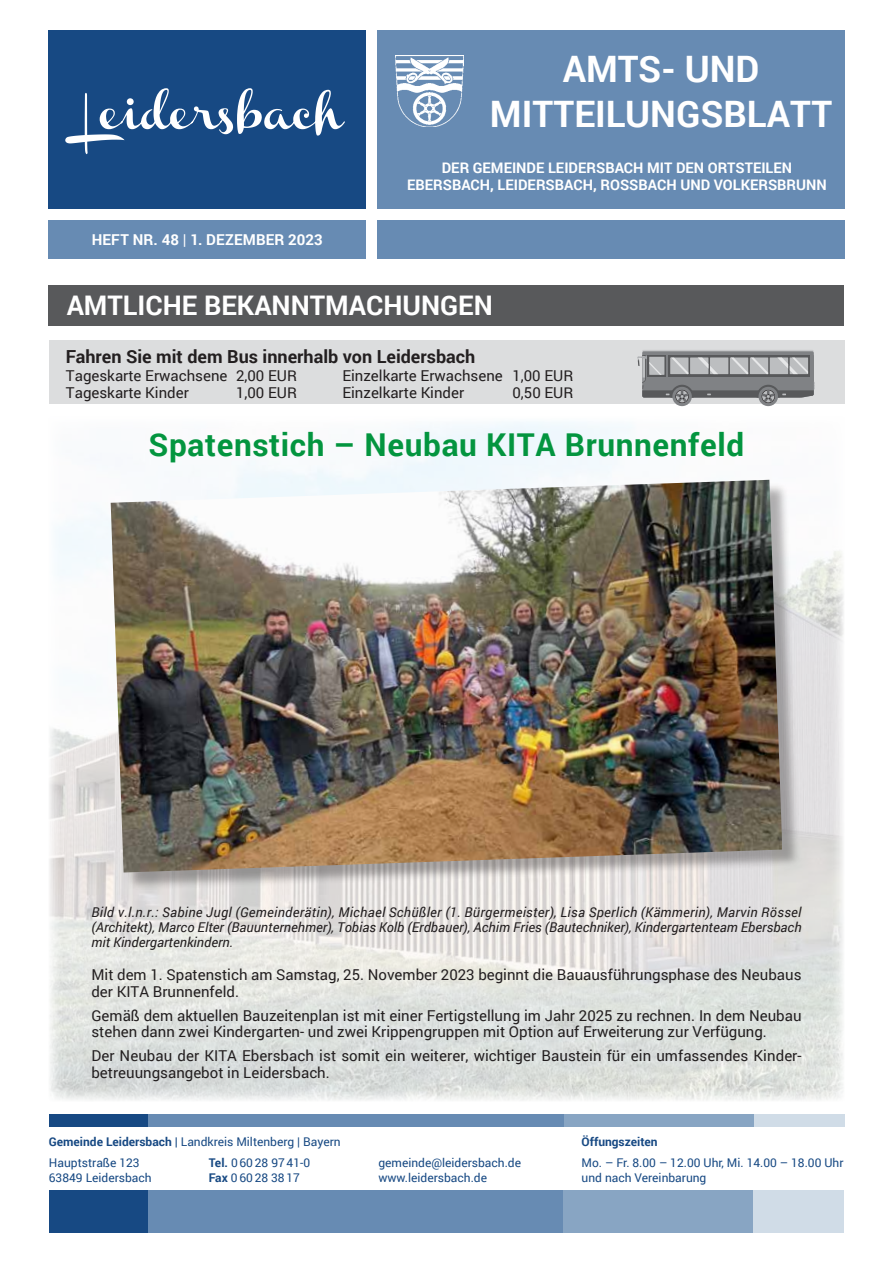
<style>
.page{position:relative;width:893px;height:1263px;background:#fff}
.page>*{position:absolute;margin:0;border:0;box-sizing:border-box;transform-origin:0 0}
.t1{font:700 36.45px/45px "Roboto";color:#fff;text-align:center}
.t2{font:700 31.5px "Roboto";letter-spacing:.02em;color:#03953f}
.t3{font:700 27px "Roboto";color:#fff}
.t4{font:700 18px "Roboto";color:#231f20}
.t5{font:15px/16.5px "Roboto";color:#231f20}
.t6{font:700 15px "Roboto";letter-spacing:.01em;color:#fff}
.t7{font:700 14.55px "Roboto";color:#fff}
.t8{font:italic 13.5px/15px "Roboto";color:#231f20;text-align:justify}
.t9{font:12px/15px "Roboto";color:#174983}
.t10{font:700 12px "Roboto";color:#174983}
.s1{font-weight:400}
.s2{font-weight:700}
</style>
<div class="page">
<img style="left:49px;top:422px;width:795px;height:679px">
<div style="left:48px;top:30px;width:318px;height:178px;background:#174983"></div>
<svg style="left:65px;top:88px;width:280px;height:66px"></svg>
<div style="left:377px;top:30px;width:468px;height:178px;background:#678bb3"></div>
<div style="left:48px;top:220px;width:318px;height:39px;background:#678bb3"></div>
<div style="left:377px;top:220px;width:468px;height:39px;background:#678bb3"></div>
<img style="left:396px;top:55px;width:67px;height:72px">
<div style="left:49px;top:1191px;width:100px;height:42px;background:#174983"></div>
<div style="left:148px;top:1191px;width:98px;height:42px;background:#678bb3"></div>
<div style="left:246px;top:1191px;width:64px;height:42px;background:#678bb3"></div>
<div style="left:310px;top:1191px;width:264px;height:42px;background:#678bb3"></div>
<div style="left:563px;top:1191px;width:197px;height:42px;background:#88a5c3"></div>
<div style="left:753px;top:1191px;width:91px;height:42px;background:#d0dce7"></div>
<div style="left:49px;top:1114px;width:100px;height:13px;background:#174983"></div>
<div style="left:149px;top:1114px;width:98px;height:13px;background:#678bb3"></div>
<div style="left:247px;top:1114px;width:63px;height:13px;background:#678bb3"></div>
<div style="left:310px;top:1114px;width:264px;height:13px;background:#678bb3"></div>
<div style="left:564px;top:1114px;width:196px;height:13px;background:#88a5c3"></div>
<div style="left:754px;top:1114px;width:90px;height:13px;background:#d0dce7"></div>
<div style="left:49px;top:340px;width:795px;height:64px;background:#dcddde"></div>
<svg style="left:672px;top:387px;width:20px;height:19px"></svg>
<svg style="left:758px;top:387px;width:20px;height:19px"></svg>
<svg style="left:637px;top:350px;width:177px;height:52px;background:#929496"></svg>
<div style="left:49px;top:285px;width:795px;height:40px;background:#58595b"></div>
<div style="left:113px;top:483px;width:688px;height:408px;background:#231f20;opacity:.35"></div>
<img style="left:111px;top:480px;width:671px;height:392px">
<p class="t6" style="left:92px;top:229px;width:154px">HEFT NR. 48 <span class="s1">|</span> 1. Dezembe</p>
<p class="t6" style="left:274px;top:229px;width:50px">r 2023</p>
<h1 class="t1" style="left:490px;top:45px;width:344px">AMTS- UND<br>MITTEILUNGSBLATT</h1>
<p class="t7" style="left:442px;top:157px;width:51px">Der Gemeinde</p>
<p class="t7" style="left:548px;top:157px;width:17px">Leide</p>
<p class="t7" style="left:586px;top:157px;width:20px">rsba</p>
<p class="t7" style="left:624px;top:157px;width:33px">ch mit</p>
<p class="t7" style="left:676px;top:157px;width:10px">den</p>
<p class="t7" style="left:708px;top:157px;width:29px">Ortsteilen</p>
<p class="t7" style="left:407px;top:175px;width:46px">Ebersba</p>
<p class="t7" style="left:471px;top:175px;width:44px">ch, Leide</p>
<p class="t7" style="left:536px;top:175px;width:20px">rsba</p>
<p class="t7" style="left:573px;top:175px;width:118px">ch, RoSSbach und</p>
<p class="t7" style="left:714px;top:175px;width:94px">Volkersbrunn</p>
<h3 class="t3" style="left:67px;top:287px;width:428px">AMTLICH E BEKANNTMACH UNGEN</h3>
<p class="t4" style="left:66px;top:344px;width:411px">Fahren Sie mit dem Bus innerhalb von Leidersbach</p>
<p class="t5" style="left:66px;top:366px;width:232px">Tageskarte Erwachsene 2,00 EUR</p>
<p class="t5" style="left:342px;top:366px;width:232px">Einzelkarte Erwachsene 1,00 EUR</p>
<p class="t5" style="left:66px;top:384px;width:124px">Tageskarte Kinder</p>
<p class="t5" style="left:236px;top:384px;width:62px">1,00 EUR</p>
<p class="t5" style="left:342px;top:384px;width:123px">Einzelkarte Kinder</p>
<p class="t5" style="left:512px;top:384px;width:62px">0,50 EUR</p>
<h2 class="t2" style="left:149px;top:423px;width:597px">Spatenstich – Neubau KITA Brunnenfeld</h2>
<p class="t8" style="left:91px;top:904px;width:712px">Bild v.l.n.r.: Sabine Jugl (Gemeinderätin), Michael Schüßler (1. Bürgermeister), Lisa Sperlich (Kämmerin), Marvin Rössel (Architekt), Marco Elter (Bauunternehmer), Tobias Kolb (Erdbauer), Achim Fries (Bautechniker), Kindergartenteam Ebersbach mit Kindergartenkindern.</p>
<p class="t5" style="left:91px;top:966px;width:712px">Mit dem 1. Spatenstich am Samstag, 25. November 2023 beginnt die Bauausführungsphase des Neubaus der KITA Brunnenfeld.</p>
<p class="t5" style="left:91px;top:1006px;width:712px">Gemäß dem aktuellen Bauzeitenplan ist mit einer Fertigstellung im Jahr 2025 zu rechnen. In dem Neubau stehen dann zwei Kindergarten- und zwei Krippengruppen mit Option auf Erweiterung zur Verfügung.</p>
<p class="t5" style="left:91px;top:1047px;width:711px">Der Neubau der KITA Ebersbach ist somit ein weiterer, wichtiger Baustein für ein umfassendes Kinder&shy;betreuungsangebot in Leidersbach.</p>
<p class="t9" style="left:49px;top:1131px;width:293px;line-height:21px"><span class="s2">Gemeinde Leidersbach |</span> Landkreis Miltenberg | Bayern<br>Hauptstraße 123</p>
<p class="t9" style="left:49px;top:1170px;width:104px">63849 Leidersbach</p>
<p class="t9" style="left:209px;top:1155px;width:103px"><span class="s2">Tel.</span> 0 60 28 97 41-0<br><span class="s2">Fax</span> 0 60 28 38 17</p>
<p class="t9" style="left:378px;top:1155px;width:144px">gemeinde@leidersbach.de www.leidersbach.de</p>
<p class="t10" style="left:582px;top:1133px;width:78px">Öffungszeiten</p>
<p class="t9" style="left:582px;top:1155px;width:263px">Mo. – Fr. 8.00 – 12.00 Uhr, Mi. 14.00 – 18.00 Uhr und nach Vereinbarung</p>
</div>
